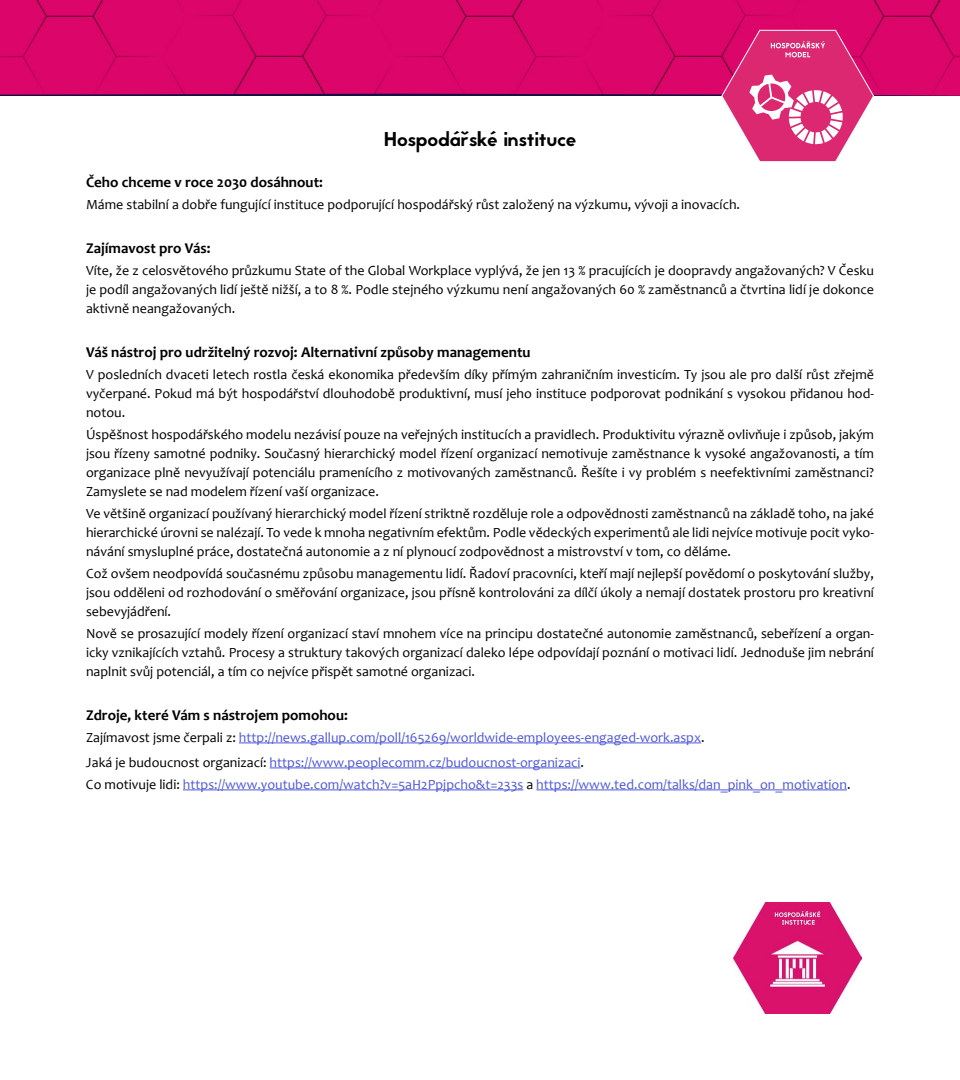
<style>
.page{position:relative;width:960px;height:1080px;background:#fff}
.page>*{position:absolute;margin:0;border:0;box-sizing:border-box;transform-origin:0 0}
.t1{font:20px "Jaapokki";color:#000}
.t2{font:700 15px "Candara";color:#000}
.t3{font:14px/19px "Candara";color:#000;text-align:justify}
.t4{font:14px/25px "Candara";color:#4e58db}
.s1{color:#000}
</style>
<div class="page">
<div style="left:396px;top:0;width:185px;height:30px;background:#dc066a"></div>
<div style="left:0;top:0;width:162px;height:30px;background:#dc066a"></div>
<div style="left:815px;top:0;width:145px;height:30px;background:#dc066a"></div>
<div style="left:581px;top:0;width:234px;height:30px;background:#dc066a"></div>
<div style="left:162px;top:0;width:234px;height:30px;background:#dc066a"></div>
<hr style="left:239px;top:743px;width:462px;height:1px;background:#4e58db">
<hr style="left:270px;top:768px;width:311px;height:1px;background:#4e58db">
<hr style="left:183px;top:790px;width:340px;height:1px;background:#4e58db">
<hr style="left:536px;top:790px;width:311px;height:1px;background:#4e58db">
<svg style="left:0;top:30px;width:960px;height:132px"></svg>
<img style="left:733px;top:903px;width:129px;height:111px">
<h1 class="t1" style="left:384px;top:125px;width:194px">Hospodářské instituce</h1>
<p class="t2" style="left:86px;top:173px;width:238px">Čeho chceme v roce 2030 dosáhnout:</p>
<p class="t3" style="left:86px;top:195px;width:656px">Máme stabilní a dobře fungující instituce podporující hospodářský růst založený na výzkumu, vývoji a inovacích.</p>
<p class="t2" style="left:86px;top:239px;width:126px">Zajímavost pro Vás:</p>
<p class="t3" style="left:86px;top:261px;width:790px">Víte, že z celosvětového průzkumu State of the Global Workplace vyplývá, že jen 13 % pracujících je doopravdy angažovaných? V Česku je podíl angažovaných lidí ještě nižší, a to 8 %. Podle stejného výzkumu není angažovaných 60 % zaměstnanců a čtvrtina lidí je dokonce aktivně neangažovaných.</p>
<p class="t2" style="left:86px;top:343px;width:446px">Váš nástroj pro udržitelný rozvoj: Alternativní způsoby managementu</p>
<p class="t3" style="left:86px;top:365px;width:790px">V posledních dvaceti letech rostla česká ekonomika především díky přímým zahraničním investicím. Ty jsou ale pro další růst zřejmě vyčerpané. Pokud má být hospodářství dlouhodobě produktivní, musí jeho instituce podporovat podnikání s vysokou přidanou hod&shy;notou.</p>
<p class="t3" style="left:86px;top:425px;width:790px">Úspěšnost hospodářského modelu nezávisí pouze na veřejných institucích a pravidlech. Produktivitu výrazně ovlivňuje i způsob, jakým jsou řízeny samotné podniky. Současný hierarchický model řízení organizací nemotivuje zaměstnance k vysoké angažovanosti, a tím organizace plně nevyužívají potenciálu pramenícího z motivovaných zaměstnanců. Řešíte i vy problém s neefektivními zaměstnanci?<br>Zamyslete se nad modelem řízení vaší organizace.</p>
<p class="t3" style="left:86px;top:504px;width:789px">Ve většině organizací používaný hierarchický model řízení striktně rozděluje role a odpovědnosti zaměstnanců na základě toho, na jaké hierarchické úrovni se nalézají. To vede k mnoha negativním efektům. Podle vědeckých experimentů ale lidi nejvíce motivuje pocit vyko&shy;návání smysluplné práce, dostatečná autonomie a z ní plynoucí zodpovědnost a mistrovství v tom, co děláme.</p>
<p class="t3" style="left:86px;top:564px;width:790px">Což ovšem neodpovídá současnému způsobu managementu lidí. Řadoví pracovníci, kteří mají nejlepší povědomí o poskytování služby, jsou odděleni od rozhodování o směřování organizace, jsou přísně kontrolováni za dílčí úkoly a nemají dostatek prostoru pro kreativní sebevyjádření.</p>
<p class="t3" style="left:86px;top:624px;width:790px">Nově se prosazující modely řízení organizací staví mnohem více na principu dostatečné autonomie zaměstnanců, sebeřízení a organ&shy;icky vznikajících vztahů. Procesy a struktury takových organizací daleko lépe odpovídají poznání o motivaci lidí. Jednoduše jim nebrání naplnit svůj potenciál, a tím co nejvíce přispět samotné organizaci.</p>
<p class="t2" style="left:86px;top:706px;width:263px">Zdroje, které Vám s nástrojem pomohou:</p>
<p class="t4" style="left:86px;top:725px;width:620px"><span class="s1">Zajímavost jsme čerpali z:</span> http://news.gallup.com/poll/165269/worldwide-employees-engaged-work.aspx<span class="s1">.<br>Jaká je budoucnost organizací:</span> https://www.peoplecomm.cz/budoucnost-organizaci<span class="s1">.</span></p>
<p class="t4" style="left:86px;top:772px;width:766px"><span class="s1">Co motivuje lidi:</span> https://www.youtube.com/watch?v=5aH2Ppjpcho&amp;t=233s <span class="s1">a</span> https://www.ted.com/talks/dan_pink_on_motivation<span class="s1">.</span></p>
</div>
